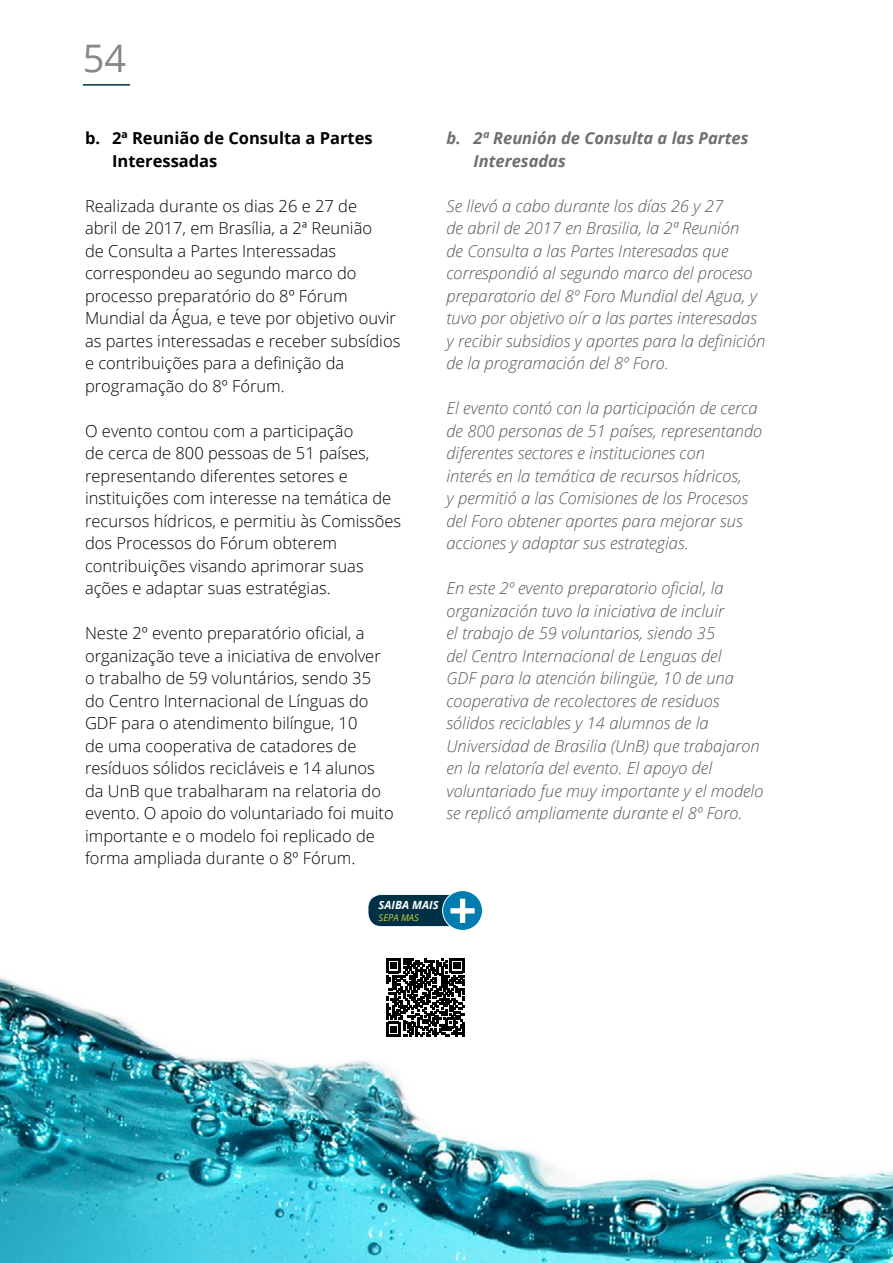
<style>
.page{position:relative;width:893px;height:1263px;background:#fff}
.page>*{position:absolute;margin:0;border:0;box-sizing:border-box;transform-origin:0 0}
.t1{font:37.95px "Open Sans";color:#878787}
.t2{font:italic 300 16.5px/22.5px "Open Sans";color:#575756}
.t3{font:300 16.5px/22.5px "Open Sans";color:#000}
.t4{font:italic 700 16.5px/22.5px "Open Sans";color:#706f6f}
.t5{font:700 16.5px/22.5px "Open Sans";color:#000}
.t6{font:italic 700 11.25px "Open Sans";color:#fff}
.t7{font:italic 9.3px "Open Sans";color:#c7d530}
</style>
<div class="page">
<hr style="left:83px;top:84px;width:47px;height:2px;background:#003046">
<img style="left:0;top:896px;width:893px;height:367px">
<div style="left:368px;top:894px;width:104px;height:33px;background:#003046;border-radius:14px"></div>
<div style="left:368px;top:894px;width:105px;height:33px;border:1px solid #fff;border-radius:14px"></div>
<div style="left:443px;top:890px;width:39px;height:40px;background:#007cb0;border-radius:50%"></div>
<div style="left:442px;top:890px;width:41px;height:41px;border:1px solid #fff;border-radius:50%"></div>
<svg style="left:450px;top:899px;width:25px;height:24px"></svg>
<svg style="left:386px;top:958px;width:78px;height:79px"></svg>
<h1 class="t1" style="left:83px;top:33px;width:45px">54</h1>
<p class="t5" style="left:112px;top:126px;width:262px;text-indent:-27px">b. 2ª Reunião de Consulta a Partes<br>Interessadas</p>
<p class="t3" style="left:85px;top:194px;width:317px">Realizada durante os dias 26 e 27 de<br>abril de 2017, em Brasília, a 2ª Reunião<br>de Consulta a Partes Interessadas correspondeu ao segundo marco do processo preparatório do 8º Fórum Mundial da Água, e teve por objetivo ouvir as partes interessadas e receber subsídios e contribuições para a definição da programação do 8º Fórum.</p>
<p class="t3" style="left:85px;top:419px;width:318px">O evento contou com a participação<br>de cerca de 800 pessoas de 51 países, representando diferentes setores e instituições com interesse na temática de recursos hídricos, e permitiu às Comissões dos Processos do Fórum obterem contribuições visando aprimorar suas ações e adaptar suas estratégias.</p>
<p class="t3" style="left:85px;top:621px;width:310px">Neste 2º evento preparatório oficial, a organização teve a iniciativa de envolver o trabalho de 59 voluntários, sendo 35 do Centro Internacional de Línguas do GDF para o atendimento bilíngue, 10<br>de uma cooperativa de catadores de resíduos sólidos recicláveis e 14 alunos da UnB que trabalharam na relatoria do evento. O apoio do voluntariado foi muito importante e o modelo foi replicado de forma ampliada durante o 8º Fórum.</p>
<p class="t4" style="left:473px;top:126px;width:277px;text-indent:-27px">b. 2ª Reunión de Consulta a las Partes<br>Interesadas</p>
<p class="t2" style="left:446px;top:194px;width:320px">Se llevó a cabo durante los días 26 y 27<br>de abril de 2017 en Brasilia, la 2ª Reunión<br>de Consulta a las Partes Interesadas que correspondió al segundo marco del proceso preparatorio del 8º Foro Mundial del Agua, y tuvo por objetivo oír a las partes interesadas y recibir subsidios y aportes para la definición de la programación del 8º Foro.</p>
<p class="t2" style="left:446px;top:396px;width:317px">El evento contó con la participación de cerca de 800 personas de 51 países, representando diferentes sectores e instituciones con<br>interés en la temática de recursos hídricos,<br>y permitió a las Comisiones de los Procesos del Foro obtener aportes para mejorar sus acciones y adaptar sus estrategias.</p>
<p class="t2" style="left:446px;top:576px;width:318px">En este 2º evento preparatorio oficial, la organización tuvo la iniciativa de incluir<br>el trabajo de 59 voluntarios, siendo 35<br>del Centro Internacional de Lenguas del<br>GDF para la atención bilingüe, 10 de una cooperativa de recolectores de residuos sólidos reciclables y 14 alumnos de la Universidad de Brasilia (UnB) que trabajaron en la relatoría del evento. El apoyo del voluntariado fue muy importante y el modelo se replicó ampliamente durante el 8º Foro.</p>
<p class="t6" style="left:379px;top:897px;width:62px">SAIBA MAIS</p>
<p class="t7" style="left:379px;top:911px;width:42px">SEPA MAS</p>
</div>
